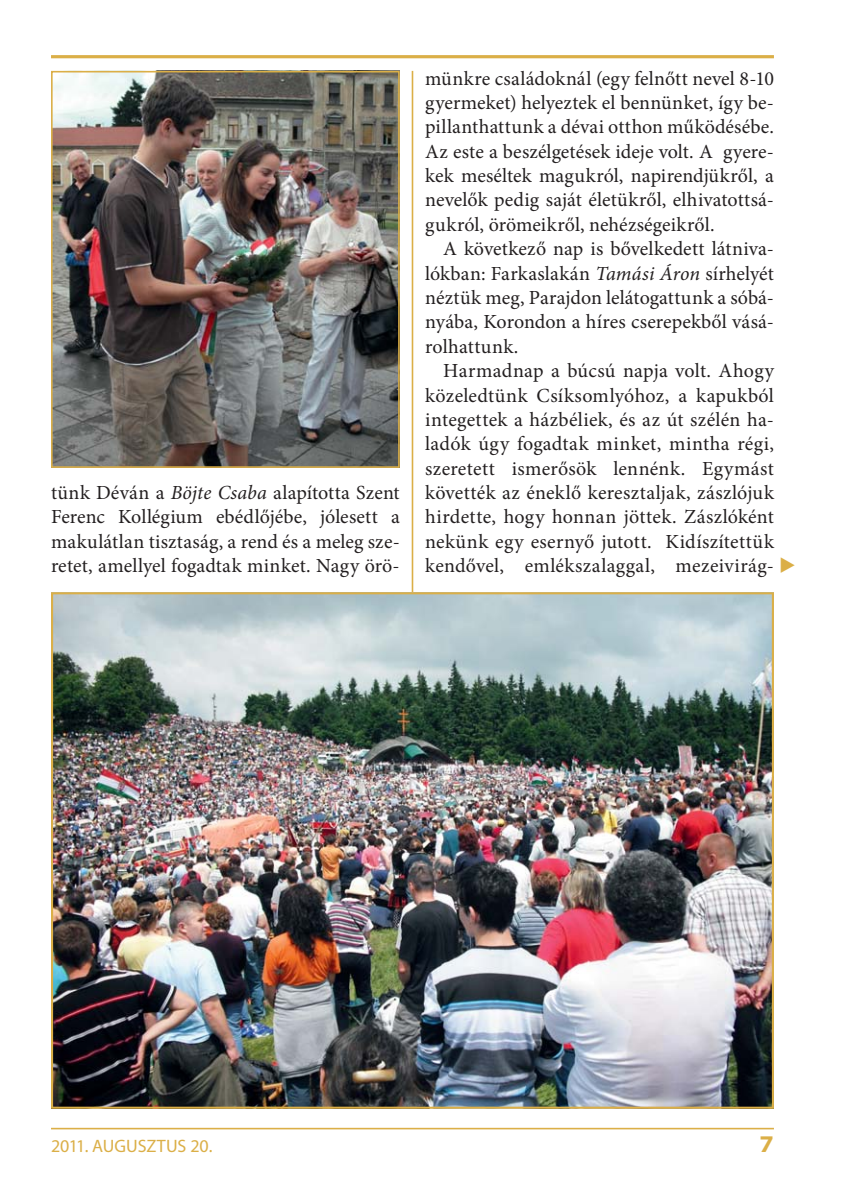
<style>
.page{position:relative;width:842px;height:1191px;background:#fff}
.page>*{position:absolute;margin:0;border:0;box-sizing:border-box;transform-origin:0 0}
.t1{font:700 semi-expanded 24px "Myriad Pro";color:#dbaf47}
.t2{font:20px/24.4px "Minion Pro";letter-spacing:.01em;color:#231f20;text-align:justify}
.t3{font:18px "Myriad Pro";letter-spacing:-.005em;color:#dbaf47}
.s1{font-style:italic}
.s2{font-family:"European Pi Three";color:#dbaf47}
</style>
<div class="page">
<hr style="left:51px;top:1127px;width:723px;height:2px;background:#dbaf47">
<hr style="left:51px;top:55px;width:723px;height:3px;background:#dbaf47">
<hr style="left:412px;top:71px;width:1px;height:1037px;background:#dbaf47">
<img style="left:54px;top:74px;width:343px;height:391px">
<div style="left:51px;top:71px;width:349px;height:397px;border:2px solid #dbaf47"></div>
<img style="left:54px;top:595px;width:717px;height:510px">
<p class="t2" style="left:51px;top:482px;width:350px">tünk Déván a <span class="s1">Böjte Csaba</span> alapította Szent Ferenc Kollégium ebédlőjébe, jólesett a makulátlan tisztaság, a rend és a meleg sze&shy;retet, amellyel fogadtak minket. Nagy örö-</p>
<p class="t2" style="left:425px;top:68px;width:350px">münkre családoknál (egy felnőtt nevel 8-10 gyermeket) helyeztek el bennünket, így be&shy;pillanthattunk a dévai otthon működésébe.<br>Az este a beszélgetések ideje volt. A gyere&shy;kek meséltek magukról, napirendjükről, a nevelők pedig saját életükről, elhivatottsá&shy;gukról, örömeikről, nehézségeikről.</p>
<p class="t2" style="left:425px;top:238px;width:350px;text-indent:18px">A következő nap is bővelkedett látniva&shy;lókban: Farkaslakán <span class="s1">Tamási Áron</span> sír helyét néztük meg, Parajdon lelátogattunk a sóbá&shy;nyába, Korondon a híres cserepekből vásá&shy;rolhattunk.</p>
<p class="t2" style="left:425px;top:360px;width:373px;text-align:left;text-indent:18px">Harmadnap a búcsú napja volt. Ahogy közeledtünk Csíksomlyóhoz, a kapukból integettek a házbéliek, és az út szélén ha&shy;ladók úgy fogadtak minket, mintha régi, szeretett ismerősök lennénk. Egymást követték az éneklő keresztaljak, zászlójuk hirdette, hogy honnan jöttek. Zászlóként nekünk egy esernyő jutott. Kidíszítettük kendővel, emlékszalaggal, mezeivirág- <span class="s2">-</span></p>
<p class="t3" style="left:51px;top:1139px;width:163px">2011. AUGUSZTUS 20.</p>
<p class="t1" style="left:760px;top:1135px;width:16px">7</p>
</div>
